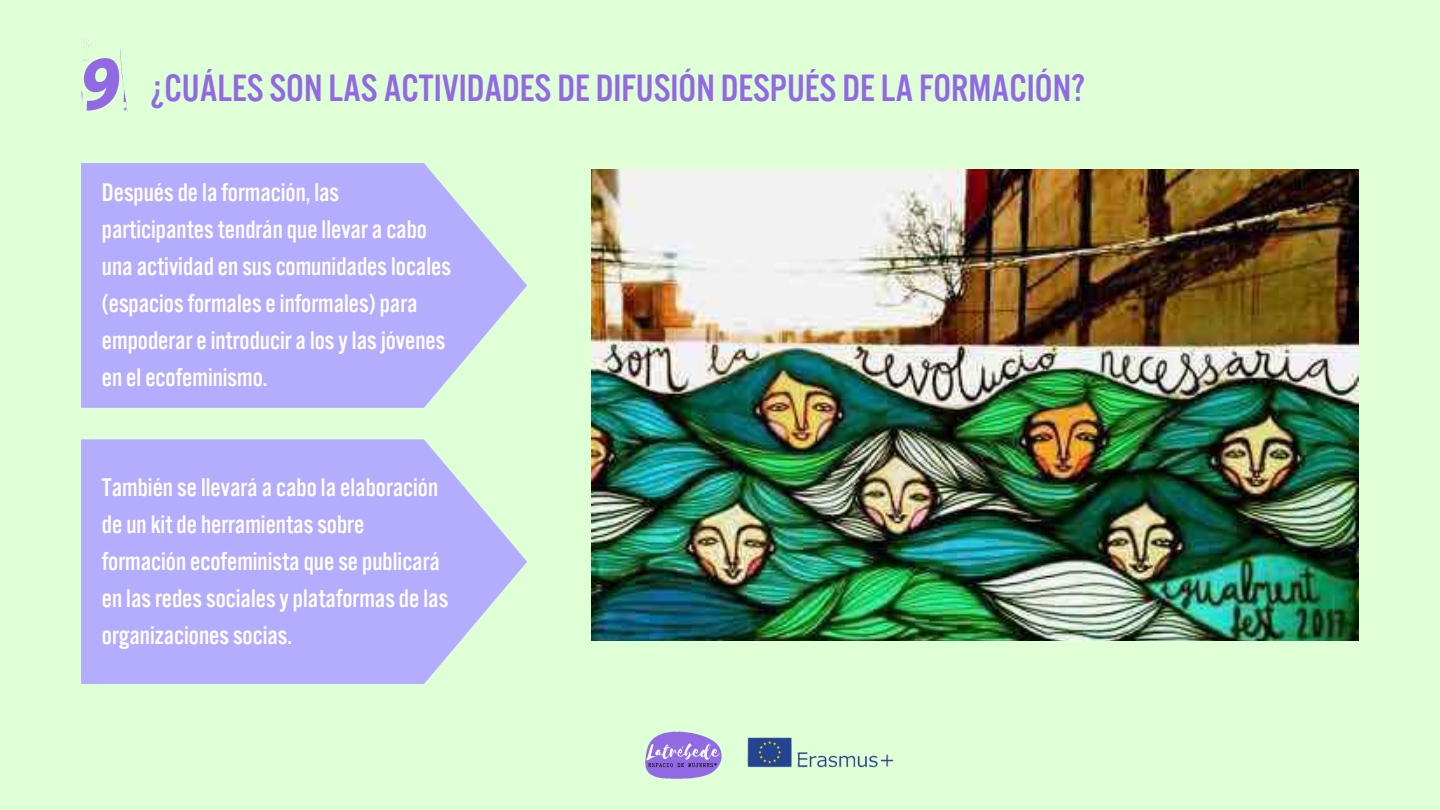
<style>
.page{position:relative;width:1440px;height:810px;background:#dfffd7}
.page>*{position:absolute;margin:0;border:0;box-sizing:border-box;transform-origin:0 0}
.t1{font:94.6px "Drunken Hour";color:#9269e3}
.t2{font:39.3px "Alternate Gothic Pro No 3";color:#9269e3}
.t3{font:26.4px/36.9px "Alternate Gothic Pro No 3";color:#fff}
</style>
<div class="page">
<img style="left:591px;top:169px;width:768px;height:471px">
<svg style="left:81px;top:163px;width:446px;height:245px;background:#b8b5f8"></svg>
<svg style="left:81px;top:439px;width:446px;height:245px;background:#b9b5f8"></svg>
<img style="left:645px;top:731px;width:77px;height:48px">
<img style="left:747px;top:737px;width:147px;height:31px">
<h1 class="t1" style="left:81px;top:41px;width:43px">9</h1>
<p class="t2" style="left:151px;top:68px;width:936px">¿CUÁLES SON LAS ACTIVIDADES DE DIFUSIÓN DESPUÉS DELA FORMACIÓN?</p>
<p class="t3" style="left:102px;top:174px;width:351px">Despuésdelaformación, las participantestendránquellevaracabo unaactividadensuscomunidadeslocales (espaciosformaleseinformales)para empoderareintroduciralosylasjóvenes enelecofeminismo.</p>
<p class="t3" style="left:102px;top:469px;width:348px">Tambiénsellevaráacabolaelaboración deunkitdeherramientassobre formaciónecofeministaquesepublicará enlasredessocialesyplataformasdelas organizacionessocias.</p>
</div>
